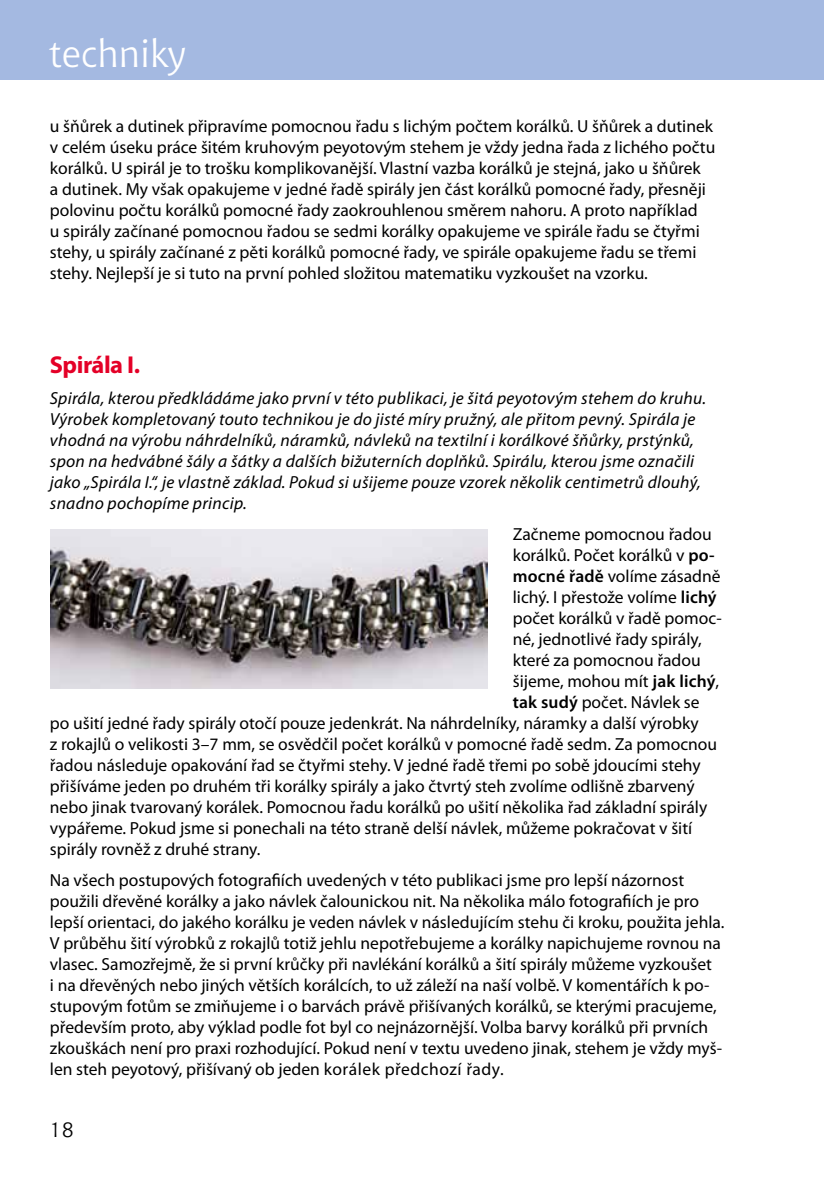
<style>
.page{position:relative;width:824px;height:1191px;background:#fff}
.page>*{position:absolute;margin:0;border:0;box-sizing:border-box;transform-origin:0 0}
.t1{font:38.5px "Chianti BT";color:#fff}
.t2{font:700 24.5px "Myriad Pro";letter-spacing:-.02em;color:#e40027}
.t3{font:21px "Chianti BT";color:#000}
.t4{font:17.5px/21px "Myriad Pro";color:#000}
.t5{font:italic 17.5px/21px "Myriad Pro";letter-spacing:.015em;color:#000}
.s1{font-weight:600}
</style>
<div class="page">
<div style="left:0;top:0;width:823px;height:79px;background:#a4b9e1"></div>
<img style="left:50px;top:529px;width:438px;height:159px">
<h1 class="t1" style="left:50px;top:31px;width:138px">techniky</h1>
<p class="t4" style="left:50px;top:116px;width:666px">u šňůrek a dutinek připravíme pomocnou řadu s lichým počtem korálků. U šňůrek a dutinek v celém úseku práce šitém kruhovým peyotovým stehem je vždy jedna řada z lichého počtu korálků. U spirál je to trošku komplikovanější. Vlastní vazba korálků je stejná, jako u šňůrek<br>a dutinek. My však opakujeme v jedné řadě spirály jen část korálků pomocné řady, přesněji polovinu počtu korálků pomocné řady zaokrouhlenou směrem nahoru. A proto například<br>u spirály začínané pomocnou řadou se sedmi korálky opakujeme ve spirále řadu se čtyřmi stehy, u spirály začínané z pěti korálků pomocné řady, ve spirále opakujeme řadu se třemi stehy. Nejlepší je si tuto na první pohled složitou matematiku vyzkoušet na vzorku.</p>
<h2 class="t2" style="left:50px;top:351px;width:92px">Spirála I.</h2>
<p class="t5" style="left:50px;top:388px;width:657px">Spirála, kterou předkládáme jako první v této publikaci, je šitá peyotovým stehem do kruhu.<br>Výrobek kompletovaný touto technikou je do jisté míry pružný, ale přitom pevný. Spirála je vhodná na výrobu náhrdelníků, náramků, návleků na textilní i korálkové šňůrky, prstýnků, spon na hedvábné šály a šátky a dalších bižuterních doplňků. Spirálu, kterou jsme označili jako „Spirála I.“, je vlastně základ. Pokud si ušijeme pouze vzorek několik centimetrů dlouhý, snadno pochopíme princip.</p>
<p class="t4" style="left:512px;top:523px;width:200px">Začneme pomocnou řadou</p>
<p class="t4" style="left:512px;top:544px;width:203px">korálků. Počet korálků v <span class="s1">po-</span></p>
<p class="t4" style="left:512px;top:565px;width:209px"><span class="s1">mocné řadě</span> volíme zásadně</p>
<p class="t4" style="left:512px;top:586px;width:205px">lichý. I přestože volíme <span class="s1">lichý</span></p>
<p class="t4" style="left:512px;top:607px;width:210px">počet korálků v řadě pomoc-</p>
<p class="t4" style="left:512px;top:628px;width:190px">né, jednotlivé řady spirály,</p>
<p class="t4" style="left:512px;top:649px;width:189px">které za pomocnou řadou</p>
<p class="t4" style="left:512px;top:670px;width:208px">šijeme, mohou mít <span class="s1">jak lichý</span>,</p>
<p class="t4" style="left:512px;top:691px;width:188px"><span class="s1">tak sudý</span> počet. Návlek se</p>
<p class="t4" style="left:50px;top:712px;width:650px">po ušití jedné řady spirály otočí pouze jedenkrát. Na náhrdelníky, náramky a další výrobky</p>
<p class="t4" style="left:50px;top:733px;width:668px">z rokajlů o velikosti 3–7 mm, se osvědčil počet korálků v pomocné řadě sedm. Za pomocnou</p>
<p class="t4" style="left:50px;top:754px;width:652px">řadou následuje opakování řad se čtyřmi stehy. V jedné řadě třemi po sobě jdoucími stehy</p>
<p class="t4" style="left:50px;top:775px;width:646px">přišíváme jeden po druhém tři korálky spirály a jako čtvrtý steh zvolíme odlišně zbarvený</p>
<p class="t4" style="left:50px;top:796px;width:659px">nebo jinak tvarovaný korálek. Pomocnou řadu korálků po ušití několika řad základní spirály</p>
<p class="t4" style="left:50px;top:817px;width:643px">vypářeme. Pokud jsme si ponechali na této straně delší návlek, můžeme pokračovat v šití</p>
<p class="t4" style="left:50px;top:838px;width:212px">spirály rovněž z druhé strany.</p>
<p class="t4" style="left:50px;top:869px;width:676px">Na všech postupových fotografiích uvedených v této publikaci jsme pro lepší názornost použili dřevěné korálky a jako návlek čalounickou nit. Na několika málo fotografiích je pro lepší orientaci, do jakého korálku je veden návlek v následujícím stehu či kroku, použita jehla.<br>V průběhu šití výrobků z rokajlů totiž jehlu nepotřebujeme a korálky napichujeme rovnou na vlasec. Samozřejmě, že si první krůčky při navlékání korálků a šití spirály můžeme vyzkoušet<br>i na dřevěných nebo jiných větších korálcích, to už záleží na naší volbě. V komentářích k po&shy;stupovým fotům se zmiňujeme i o barvách právě přišívaných korálků, se kterými pracujeme, především proto, aby výklad podle fot byl co nejnázornější. Volba barvy korálků při prvních zkouškách není pro praxi rozhodující. Pokud není v textu uvedeno jinak, stehem je vždy myš&shy;len steh peyotový, přišívaný ob jeden korálek předchozí řady.</p>
<p class="t3" style="left:50px;top:1117px;width:26px">18</p>
</div>
